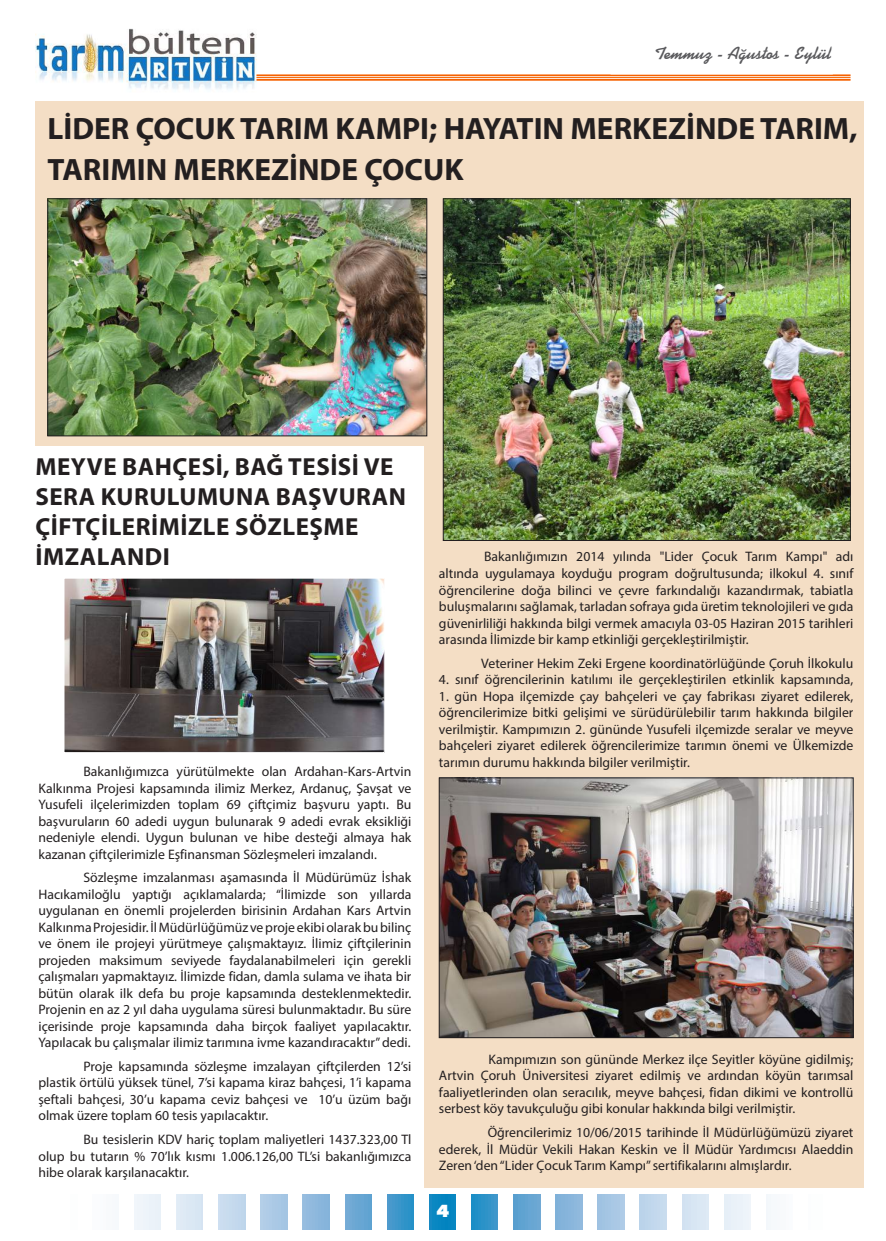
<style>
.page{position:relative;width:886px;height:1241px;background:#fff}
.page>*{position:absolute;margin:0;border:0;box-sizing:border-box;transform-origin:0 0}
.t1{font:700 31px/41.2px "Myriad Pro";color:#231f20}
.t2{font:700 24.75px/30px "Myriad Pro";letter-spacing:.02em;color:#231f20}
.t3{font:700 17.5px "Kaufmann BT";color:#5a5a5d}
.t4{font:800 16.25px "Futura";color:#fff}
.t5{font:13.75px/16.5px "Myriad Pro";color:#231f20;text-align:justify}
</style>
<div class="page">
<img style="left:35px;top:28px;width:222px;height:62px">
<hr style="left:256px;top:74px;width:594px;height:2px;background:#f66201">
<hr style="left:256px;top:77px;width:594px;height:1px;background:#f66201">
<hr style="left:256px;top:79px;width:594px;height:2px;background:#f66201">
<div style="left:513px;top:1194px;width:27px;height:34px;background:#579ecf"></div>
<div style="left:176px;top:1194px;width:27px;height:34px;background:#e3edf7"></div>
<div style="left:35px;top:101px;width:828px;height:1086px;background:#f4dec5"></div>
<svg style="left:429px;top:1194px;width:27px;height:34px"></svg>
<svg style="left:471px;top:1194px;width:27px;height:34px"></svg>
<svg style="left:387px;top:1194px;width:27px;height:34px"></svg>
<div style="left:514px;top:1194px;width:26px;height:34px;background:#63a4d2"></div>
<div style="left:345px;top:1194px;width:26px;height:34px;background:#69a6d3"></div>
<div style="left:640px;top:1194px;width:26px;height:34px;background:#c1d7ed"></div>
<div style="left:682px;top:1194px;width:26px;height:34px;background:#d8e6f3"></div>
<div style="left:598px;top:1194px;width:26px;height:34px;background:#a6c7e4"></div>
<div style="left:724px;top:1194px;width:27px;height:34px;background:#ebf2f9"></div>
<div style="left:556px;top:1194px;width:26px;height:34px;background:#88b5dc"></div>
<div style="left:219px;top:1194px;width:26px;height:34px;background:#c5daed"></div>
<div style="left:261px;top:1194px;width:26px;height:34px;background:#abc9e5"></div>
<div style="left:177px;top:1194px;width:26px;height:34px;background:#dbe8f4"></div>
<div style="left:303px;top:1194px;width:26px;height:34px;background:#8db8dd"></div>
<div style="left:134px;top:1194px;width:27px;height:34px;background:#edf4fa"></div>
<div style="left:92px;top:1194px;width:27px;height:34px;background:#fafbfd"></div>
<div style="left:766px;top:1194px;width:27px;height:34px;background:#f7f9fc"></div>
<img style="left:445px;top:200px;width:403px;height:338px">
<div style="left:443px;top:198px;width:407px;height:342px;border:1px solid #231f20"></div>
<img style="left:50px;top:200px;width:375px;height:234px">
<div style="left:48px;top:198px;width:379px;height:238px;border:1px solid #231f20"></div>
<div style="left:35px;top:446px;width:389px;height:741px;background:#fff"></div>
<img style="left:66px;top:580px;width:316px;height:170px">
<div style="left:64px;top:578px;width:320px;height:174px;border:1px solid #fff"></div>
<img style="left:441px;top:779px;width:410px;height:256px">
<div style="left:439px;top:777px;width:414px;height:260px;border:1px solid #231f20"></div>
<p class="t3" style="left:655px;top:43px;width:178px">Temmuz - Ağustos - Eylül</p>
<h1 class="t1" style="left:48px;top:107px;width:811px">LİDER ÇOCUK TARIM KAMPI; HAYATIN MERKEZİNDE TARIM,<br>TARIMIN MERKEZİNDE ÇOCUK</h1>
<h2 class="t2" style="left:35px;top:451px;width:372px">MEYVE BAHÇESİ, BAĞ TESISI VE<br>SERA KURULUMUNA BAŞVURAN<br>ÇIFTÇİLERIMIZLE SÖZLEŞME<br>İMZALANDI</h2>
<p class="t5" style="left:38px;top:762px;width:374px;text-indent:45px">Bakanlığımızca yürütülmekte olan Ardahan-Kars-Artvin Kalkınma Projesi kapsamında ilimiz Merkez, Ardanuç, Şavşat ve Yusufeli ilçelerimizden toplam 69 çiftçimiz başvuru yaptı. Bu başvuruların 60 adedi uygun bulunarak 9 adedi evrak eksikliği nedeniyle elendi. Uygun bulunan ve hibe desteği almaya hak kazanan çiftçilerimizle Eşfinansman Sözleşmeleri imzalandı.</p>
<p class="t5" style="left:38px;top:869px;width:374px;text-indent:45px">Sözleşme imzalanması aşamasında İl Müdürümüz İshak Hacıkamiloğlu yaptığı açıklamalarda; “İlimizde son yıllarda uygulanan en önemli projelerden birisinin Ardahan Kars Artvin Kalkınma Projesidir. İl Müdürlüğümüz ve proje ekibi olarak bu bilinç ve önem ile projeyi yürütmeye çalışmaktayız. İlimiz çiftçilerinin projeden maksimum seviyede faydalanabilmeleri için gerekli çalışmaları yapmaktayız. İlimizde fidan, damla sulama ve ihata bir bütün olarak ilk defa bu proje kapsamında desteklenmektedir.<br>Projenin en az 2 yıl daha uygulama süresi bulunmaktadır. Bu süre içerisinde proje kapsamında daha birçok faaliyet yapılacaktır.<br>Yapılacak bu çalışmalar ilimiz tarımına ivme kazandıracaktır” dedi.</p>
<p class="t5" style="left:38px;top:1057px;width:374px;text-indent:45px">Proje kapsamında sözleşme imzalayan çiftçilerden 12’si plastik örtülü yüksek tünel, 7’si kapama kiraz bahçesi, 1’i kapama şeftali bahçesi, 30’u kapama ceviz bahçesi ve 10’u üzüm bağı olmak üzere toplam 60 tesis yapılacaktır.</p>
<p class="t5" style="left:38px;top:1130px;width:374px;text-indent:45px">Bu tesislerin KDV hariç toplam maliyetleri 1437.323,00 Tl olup bu tutarın % 70’lık kısmı 1.006.126,00 TL’si bakanlığımızca hibe olarak karşılanacaktır.</p>
<p class="t5" style="left:439px;top:548px;width:416px;text-indent:45px">Bakanlığımızın 2014 yılında "Lider Çocuk Tarım Kampı" adı altında uygulamaya koyduğu program doğrultusunda; ilkokul 4. sınıf öğrencilerine doğa bilinci ve çevre farkındalığı kazandırmak, tabiatla buluşmalarını sağlamak, tarladan sofraya gıda üretim teknolojileri ve gıda güvenirliliği hakkında bilgi vermek amacıyla 03-05 Haziran 2015 tarihleri arasında İlimizde bir kamp etkinliği gerçekleştirilmiştir.</p>
<p class="t5" style="left:481px;top:654px;width:374px">Veteriner Hekim Zeki Ergene koordinatörlüğünde Çoruh İlkokulu</p>
<p class="t5" style="left:439px;top:671px;width:416px">4. sınıf öğrencilerinin katılımı ile gerçekleştirilen etkinlik kapsamında,</p>
<p class="t5" style="left:439px;top:687px;width:416px">1. gün Hopa ilçemizde çay bahçeleri ve çay fabrikası ziyaret edilerek, öğrencilerimize bitki gelişimi ve sürüdürülebilir tarım hakkında bilgiler verilmiştir. Kampımızın 2. gününde Yusufeli ilçemizde seralar ve meyve bahçeleri ziyaret edilerek öğrencilerimize tarımın önemi ve Ülkemizde tarımın durumu hakkında bilgiler verilmiştir.</p>
<p class="t5" style="left:439px;top:1050px;width:416px;text-indent:50px">Kampımızın son gününde Merkez ilçe Seyitler köyüne gidilmiş; Artvin Çoruh Üniversitesi ziyaret edilmiş ve ardından köyün tarımsal faaliyetlerinden olan seracılık, meyve bahçesi, fidan dikimi ve kontrollü serbest köy tavukçuluğu gibi konular hakkında bilgi verilmiştir.</p>
<p class="t5" style="left:439px;top:1123px;width:416px;text-indent:49px">Öğrencilerimiz 10/06/2015 tarihinde İl Müdürlüğümüzü ziyaret ederek, İl Müdür Vekili Hakan Keskin ve İl Müdür Yardımcısı Alaeddin Zeren ‘den “Lider Çocuk Tarım Kampı” sertifikalarını almışlardır.</p>
<p class="t4" style="left:436px;top:1199px;width:15px">4</p>
</div>
